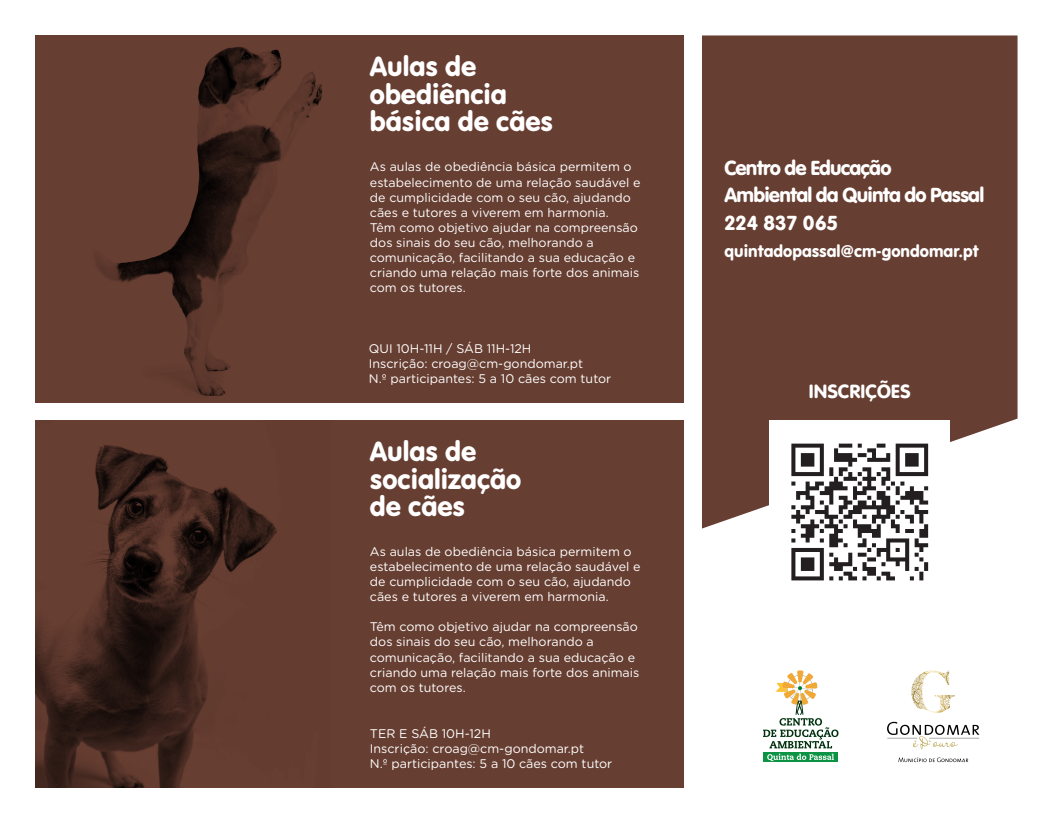
<style>
.page{position:relative;width:1053px;height:823px;background:#fff}
.page>*{position:absolute;margin:0;border:0;box-sizing:border-box;transform-origin:0 0}
.t1{font:28.75px "VAG Rundschrift D";color:#fff}
.t2{font:21.25px "VAG Rundschrift D";letter-spacing:-.04em;color:#fff}
.t3{font:21.25px "VAG Rundschrift D";color:#fff}
.t4{font:20px "VAG Rundschrift D";color:#fff}
.t5{font:17.5px "VAG Rundschrift D";color:#fff}
.t6{font:12.5px/15px "Gotham Rounded";color:#fff}
</style>
<div class="page">
<div style="left:35px;top:35px;width:649px;height:367px;background:#673e32"></div>
<div style="left:35px;top:420px;width:649px;height:367px;background:#673e32"></div>
<img style="left:96px;top:47px;width:226px;height:349px">
<img style="left:35px;top:445px;width:242px;height:342px">
<div style="left:702px;top:35px;width:315px;height:493px;background:#673e32"></div>
<div style="left:769px;top:420px;width:180px;height:194px;background:#fff"></div>
<svg style="left:791px;top:443px;width:137px;height:137px"></svg>
<div style="left:763px;top:752px;width:74px;height:9px;background:#0d9344"></div>
<svg style="left:763px;top:670px;width:75px;height:90px"></svg>
<svg style="left:898px;top:757px;width:70px;height:4px"></svg>
<svg style="left:887px;top:721px;width:92px;height:27px"></svg>
<svg style="left:915px;top:670px;width:17px;height:9px"></svg>
<p class="t1" style="left:370px;top:49px;width:108px">Aulas de</p>
<p class="t1" style="left:370px;top:77px;width:139px">obediência</p>
<p class="t1" style="left:370px;top:104px;width:185px">básica de cães</p>
<p class="t6" style="left:370px;top:159px;width:272px">As aulas de obediência básica permitem o estabelecimento de uma relação saudável e de cumplicidade com o seu cão, ajudando cães e tutores a viverem em harmonia.</p>
<p class="t6" style="left:370px;top:219px;width:271px">Têm como objetivo ajudar na compreensão dos sinais do seu cão, melhorando a comunicação, facilitando a sua educação e criando uma relação mais forte dos animais com os tutores.</p>
<p class="t6" style="left:369px;top:340px;width:164px">QUI 10H-11H / SÁB 11H-12H</p>
<p class="t6" style="left:369px;top:355px;width:216px">Inscrição: croag@cm-gondomar.pt</p>
<p class="t6" style="left:369px;top:370px;width:244px">N.º participantes: 5 a 10 cães com tutor</p>
<p class="t1" style="left:370px;top:434px;width:108px">Aulas de</p>
<p class="t1" style="left:370px;top:461px;width:153px">socialização</p>
<p class="t1" style="left:370px;top:489px;width:97px">de cães</p>
<p class="t6" style="left:370px;top:543px;width:272px">As aulas de obediência básica permitem o estabelecimento de uma relação saudável e de cumplicidade com o seu cão, ajudando cães e tutores a viverem em harmonia.</p>
<p class="t6" style="left:370px;top:618px;width:271px">Têm como objetivo ajudar na compreensão dos sinais do seu cão, melhorando a comunicação, facilitando a sua educação e criando uma relação mais forte dos animais com os tutores.</p>
<p class="t6" style="left:370px;top:724px;width:122px">TER E SÁB 10H-12H</p>
<p class="t6" style="left:370px;top:739px;width:216px">Inscrição: croag@cm-gondomar.pt</p>
<p class="t6" style="left:370px;top:754px;width:244px">N.º participantes: 5 a 10 cães com tutor</p>
<p class="t2" style="left:724px;top:155px;width:168px">Centro de Educação</p>
<p class="t2" style="left:724px;top:182px;width:261px">Ambiental da Quinta do Passal</p>
<p class="t3" style="left:724px;top:210px;width:115px">224 837 065</p>
<p class="t5" style="left:724px;top:241px;width:256px">quintadopassal@cm-gondomar.pt</p>
<p class="t4" style="left:808px;top:379px;width:103px">INSCRIÇÕES</p>
</div>
